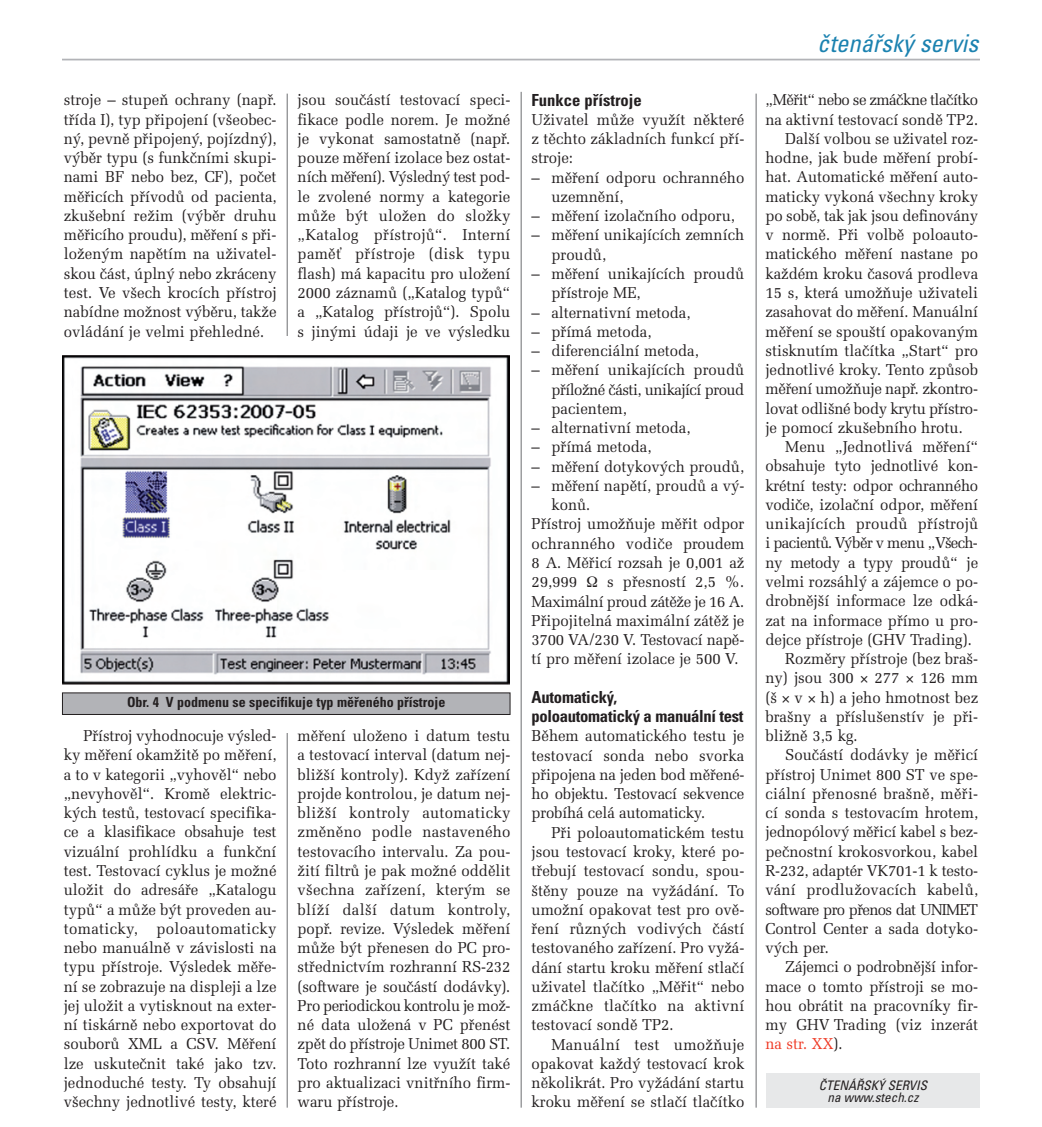
<style>
.page{position:relative;width:1042px;height:1127px;background:#fff}
.page>*{position:absolute;margin:0;border:0;box-sizing:border-box;transform-origin:0 0}
.t1{font:italic condensed 24.5px "Univers CE";color:#1b82b0}
.t2{font:700 condensed 16.62px/19.2px "Univers CE";letter-spacing:-.02em;color:#231f20}
.t3{font:700 condensed 16.62px "Univers CE";color:#231f20}
.t4{font:15.75px/19.2px "Melior CE";color:#231f20;text-align:justify;scale:.95 1}
.t5{font:15.75px "Melior CE";letter-spacing:-.035em;color:#231f20;scale:.95 1}
.t6{font:15.75px "Melior CE";letter-spacing:-.04em;color:#231f20;scale:.95 1}
.t7{font:15.75px "Melior CE";letter-spacing:-.02em;color:#231f20;scale:.95 1}
.t8{font:700 condensed 14px "Univers CE";color:#231f20}
.t9{font:italic condensed 13.12px/11.4px "Univers CE";color:#231f20;text-align:center}
.s1{color:#ef3823}
</style>
<div class="page">
<hr style="left:62px;top:59px;width:918px;height:1px;background:#b2b3b7">
<hr style="left:756px;top:94px;width:1px;height:1013px;background:#6c6d70">
<hr style="left:521px;top:92px;width:1px;height:1015px;background:#6c6d70">
<hr style="left:287px;top:94px;width:1px;height:1013px;background:#6c6d70">
<div style="left:766px;top:1072px;width:214px;height:35px;background:#e7e8e9"></div>
<div style="left:282px;top:336px;width:8px;height:397px;background:#fff"></div>
<img style="left:62px;top:355px;width:448px;height:329px">
<div style="left:62px;top:692px;width:448px;height:22px;background:#b2b3b7"></div>
<p class="t4" style="left:64px;top:92px;width:225px">stroje – stupeň ochrany (např. třída I), typ připojení (všeobec&shy;ný, pevně připojený, pojízdný), výběr typu (s funkčními skupi&shy;nami BF nebo bez, CF), počet měřicích přívodů od pacienta, zkušební režim (výběr druhu měřicího proudu), měření s při&shy;loženým napětím na uživatel&shy;skou část, úplný nebo zkráceny test. Ve všech krocích přístroj nabídne možnost výběru, takže ovládání je velmi přehledné.</p>
<p class="t4" style="left:298px;top:92px;width:225px">jsou součástí testovací speci&shy;fikace podle norem. Je možné je vykonat samostatně (např. pouze měření izolace bez ostat&shy;ních měření). Výsledný test pod&shy;le zvolené normy a kategorie může být uložen do složky „Katalog přístrojů“. Interní paměť přístroje (disk typu flash) má kapacitu pro uložení 2000 záznamů („Katalog typů“ a „Katalog přístrojů“). Spolu s jinými údaji je ve výsledku</p>
<p class="t8" style="left:127px;top:697px;width:320px">Obr. 4 V podmenu se specifikuje typ měřeného přístroje</p>
<p class="t4" style="left:64px;top:727px;width:225px;text-indent:20px">Přístroj vyhodnocuje výsled&shy;ky měření okamžitě po měření, a to v kategorii „vyhověl“ nebo „nevyhověl“. Kromě elektric&shy;kých testů, testovací specifika&shy;ce a klasifikace obsahuje test vizuální prohlídku a funkční test. Testovací cyklus je možné uložit do adresáře „Katalogu typů“ a může být proveden au&shy;tomaticky, poloautomaticky nebo manuálně v závislosti na typu přístroje. Výsledek měře&shy;ní se zobrazuje na displeji a lze jej uložit a vytisknout na exter&shy;ní tiskárně nebo exportovat do souborů XML a CSV. Měření lze uskutečnit také jako tzv. jednoduché testy. Ty obsahují všechny jednotlivé testy, které</p>
<p class="t4" style="left:298px;top:727px;width:225px">měření uloženo i datum testu a testovací interval (datum nej&shy;bližší kontroly). Když zařízení projde kontrolou, je datum nej&shy;bližší kontroly automaticky změněno podle nastaveného testovacího intervalu. Za pou&shy;žití filtrů je pak možné oddělit všechna zařízení, kterým se blíží další datum kontroly, popř. revize. Výsledek měření může být přenesen do PC pro&shy;střednictvím rozhranní RS-232 (software je součástí dodávky).<br>Pro periodickou kontrolu je mož&shy;né data uložená v PC přenést zpět do přístroje Unimet 800 ST.<br>Toto rozhranní lze využít také pro aktualizaci vnitřního firm&shy;waru přístroje.</p>
<p class="t3" style="left:531px;top:94px;width:112px">Funkce přístroje</p>
<p class="t4" style="left:531px;top:111px;width:225px">Uživatel může využít některé z těchto základních funkcí pří&shy;stroje:</p>
<p class="t4" style="left:551px;top:169px;width:205px;text-indent:-20px">– měření odporu ochranného uzemnění,</p>
<p class="t4" style="left:531px;top:207px;width:216px">– měření izolačního odporu,</p>
<p class="t4" style="left:551px;top:227px;width:205px;text-indent:-20px">– měření unikajících zemních proudů,</p>
<p class="t4" style="left:551px;top:265px;width:205px;text-indent:-20px">– měření unikajících proudů přístroje ME,</p>
<p class="t4" style="left:531px;top:304px;width:169px">– alternativní metoda,</p>
<p class="t4" style="left:531px;top:323px;width:128px">– přímá metoda,</p>
<p class="t4" style="left:531px;top:342px;width:178px">– diferenciální metoda,</p>
<p class="t4" style="left:551px;top:361px;width:205px;text-indent:-20px">– měření unikajících proudů příložné části, unikající proud pacientem,</p>
<p class="t4" style="left:531px;top:419px;width:169px">– alternativní metoda,</p>
<p class="t4" style="left:531px;top:438px;width:128px">– přímá metoda,</p>
<p class="t4" style="left:531px;top:458px;width:225px">– měření dotykových proudů,</p>
<p class="t4" style="left:531px;top:477px;width:225px">– měření napětí, proudů a vý-</p>
<p class="t4" style="left:551px;top:496px;width:43px">konů.</p>
<p class="t4" style="left:531px;top:515px;width:225px">Přístroj umožňuje měřit odpor</p>
<p class="t4" style="left:531px;top:535px;width:225px">ochranného vodiče proudem</p>
<p class="t4" style="left:531px;top:554px;width:225px">8 A. Měřicí rozsah je 0,001 až</p>
<p class="t4" style="left:531px;top:573px;width:50px">29,999</p>
<p class="t4" style="left:531px;top:573px;width:225px;text-indent:76px">s přesností 2,5 %.<br>Maximální proud zátěže je 16 A.<br>Připojitelná maximální zátěž je 3700 VA/230 V. Testovací napě&shy;tí pro měření izolace je 500 V.</p>
<p class="t2" style="left:531px;top:688px;width:214px">Automatický,<br>poloautomatický a manuální test</p>
<p class="t4" style="left:531px;top:727px;width:225px">Během automatického testu je testovací sonda nebo svorka připojena na jeden bod měřené&shy;ho objektu. Testovací sekvence probíhá celá automaticky.</p>
<p class="t4" style="left:531px;top:823px;width:225px;text-indent:20px">Při poloautomatickém testu jsou testovací kroky, které po&shy;třebují testovací sondu, spou&shy;štěny pouze na vyžádání. To umožní opakovat test pro ově&shy;ření různých vodivých částí testovaného zařízení. Pro vyžá&shy;dání startu kroku měření stlačí uživatel tlačítko „Měřit“ nebo zmáčkne tlačítko na aktivní testovací sondě TP2.</p>
<p class="t4" style="left:531px;top:1035px;width:225px;text-indent:20px">Manuální test umožňuje opakovat každý testovací krok několikrát. Pro vyžádání startu kroku měření se stlačí tlačítko</p>
<h1 class="t1" style="left:817px;top:34px;width:163px">čtenářský servis</h1>
<p class="t5" style="left:765px;top:94px;width:225px">„Měřit“ nebo se zmáčkne tlačítko</p>
<p class="t4" style="left:765px;top:111px;width:225px">na aktivní testovací sondě TP2.</p>
<p class="t4" style="left:785px;top:130px;width:205px">Další volbou se uživatel roz-</p>
<p class="t4" style="left:765px;top:149px;width:225px">hodne, jak bude měření probí-</p>
<p class="t4" style="left:765px;top:169px;width:225px">hat. Automatické měření auto-</p>
<p class="t4" style="left:765px;top:188px;width:225px">maticky vykoná všechny kroky</p>
<p class="t4" style="left:765px;top:207px;width:225px">po sobě, tak jak jsou definovány</p>
<p class="t4" style="left:765px;top:226px;width:225px">v normě. Při volbě poloauto-</p>
<p class="t4" style="left:765px;top:246px;width:225px">matického měření nastane po</p>
<p class="t4" style="left:765px;top:265px;width:225px">každém kroku časová prodleva</p>
<p class="t4" style="left:765px;top:284px;width:225px">15 s, která umožňuje uživateli</p>
<p class="t4" style="left:765px;top:303px;width:225px">zasahovat do měření. Manuální</p>
<p class="t4" style="left:765px;top:323px;width:225px">měření se spouští opakovaným</p>
<p class="t4" style="left:765px;top:342px;width:225px">stisknutím tlačítka „Start“ pro</p>
<p class="t4" style="left:765px;top:361px;width:225px">jednotlivé kroky. Tento způsob</p>
<p class="t4" style="left:765px;top:380px;width:225px">měření umožňuje např. zkontro-</p>
<p class="t4" style="left:765px;top:400px;width:225px">lovat odlišné body krytu přístro-</p>
<p class="t4" style="left:765px;top:419px;width:209px">je pomocí zkušebního hrotu.</p>
<p class="t4" style="left:785px;top:438px;width:205px">Menu „Jednotlivá měření“</p>
<p class="t4" style="left:765px;top:457px;width:225px">obsahuje tyto jednotlivé kon-</p>
<p class="t4" style="left:765px;top:477px;width:225px">krétní testy: odpor ochranného</p>
<p class="t4" style="left:765px;top:496px;width:225px">vodiče, izolační odpor, měření</p>
<p class="t4" style="left:765px;top:515px;width:225px">unikajících proudů přístrojů</p>
<p class="t6" style="left:765px;top:537px;width:225px">i pacientů. Výběr v menu „Všech-</p>
<p class="t7" style="left:765px;top:556px;width:225px">ny metody a typy proudů“ je</p>
<p class="t4" style="left:765px;top:573px;width:225px">velmi rozsáhlý a zájemce o po-</p>
<p class="t4" style="left:765px;top:592px;width:225px">drobnější informace lze odká-</p>
<p class="t4" style="left:765px;top:611px;width:225px">zat na informace přímo u pro-</p>
<p class="t4" style="left:765px;top:631px;width:219px">dejce přístroje (GHV Trading).</p>
<p class="t4" style="left:785px;top:650px;width:205px">Rozměry přístroje (bez braš-</p>
<p class="t4" style="left:765px;top:669px;width:94px">ny) jsou 300</p>
<p class="t4" style="left:874px;top:669px;width:28px">277</p>
<p class="t4" style="left:765px;top:669px;width:225px;text-indent:155px">126 mm (š v h) a jeho hmotnost bez brašny a příslušenstív je při&shy;bližně 3,5 kg.</p>
<p class="t4" style="left:765px;top:746px;width:225px;text-indent:20px">Součástí dodávky je měřicí přístroj Unimet 800 ST ve spe&shy;ciální přenosné brašně, měři&shy;cí sonda s testovacím hrotem, jednopólový měřicí kabel s bez&shy;pečnostní krokosvorkou, kabel R-232, adaptér VK701-1 k testo&shy;vání prodlužovacích kabelů, software pro přenos dat UNIMET Control Center a sada dotyko&shy;vých per.</p>
<p class="t4" style="left:765px;top:958px;width:225px;text-indent:20px">Zájemci o podrobnější infor&shy;mace o tomto přístroji se mo&shy;hou obrátit na pracovníky fir&shy;my GHV Trading (viz inzerát <span class="s1">na str. XX</span>).</p>
<p class="t9" style="left:819px;top:1080px;width:110px">ČTENÁŘSKÝ SERVIS na www.stech.cz</p>
</div>
